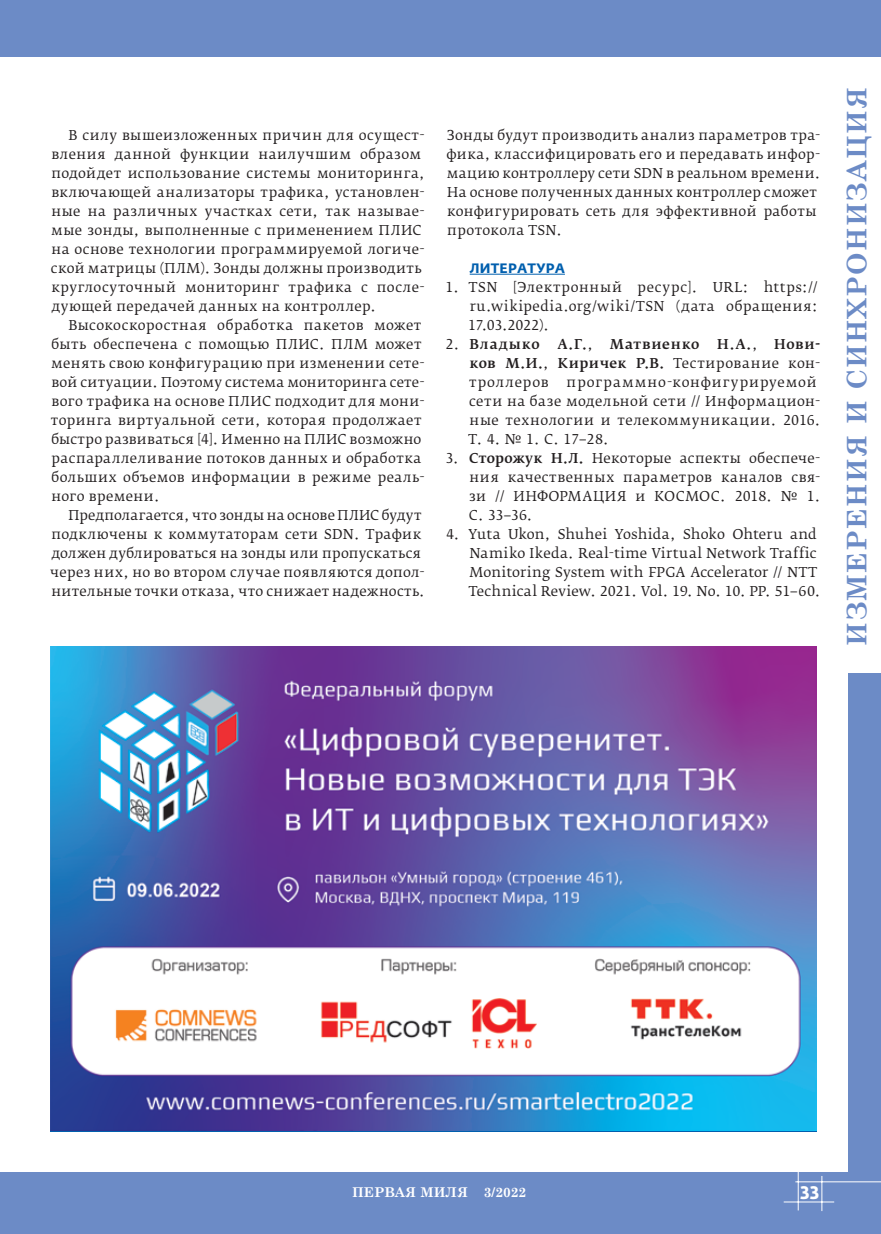
<style>
.page{position:relative;width:881px;height:1234px;background:#fff}
.page>*{position:absolute;margin:0;border:0;box-sizing:border-box;transform-origin:0 0}
.t1{font:700 27px "Century Schoolbook";letter-spacing:.05em;color:#6c8bc6}
.t2{font:700 18px "Fedra Sans Pro";color:#fff}
.t3{font:13.5px/19px "Fedra Serif B Pro";letter-spacing:.03em;color:#231f20}
.t4{font:13.5px/19px "Fedra Serif B Pro";letter-spacing:.01em;color:#231f20}
.t5{font:500 13.5px/19px "Fedra Serif B Pro";letter-spacing:.045em;color:#231f20;text-align:justify}
.t6{font:700 13.5px "Century Schoolbook";color:#fff}
.t7{font:700 13.5px "Fedra Sans Pro";letter-spacing:.02em;color:#015fae}
.s1{font-weight:400}
.s2{font-weight:500}
</style>
<div class="page">
<div style="left:0;top:0;width:880px;height:57px;background:#6c8bc6"></div>
<div style="left:0;top:1172px;width:880px;height:61px;background:#6c8bc6"></div>
<div style="left:847px;top:0;width:33px;height:1233px;background:#6c8bc6"></div>
<hr style="left:783px;top:1201px;width:50px;height:1px;background:#fff">
<hr style="left:797px;top:1171px;width:1px;height:39px;background:#fff">
<hr style="left:821px;top:1175px;width:1px;height:35px;background:#fff">
<hr style="left:795px;top:1181px;width:85px;height:1px;background:#fff">
<div style="left:846px;top:57px;width:34px;height:615px;background:#fff"></div>
<hr style="left:469px;top:274px;width:95px;height:1px;background:#015fae">
<img style="left:51px;top:646px;width:765px;height:484px">
<p class="t3" style="left:51px;top:125px;width:375px;text-indent:17px">В силу вышеизложенных причин для осущест&shy;вления данной функции наилучшим образом подойдет использование системы мониторинга, включающей анализаторы трафика, установлен&shy;ные на различных участках сети, так называе&shy;мые зонды, выполненные с применением ПЛИС на основе технологии программируемой логиче&shy;ской матрицы (ПЛМ). Зонды должны производить круглосуточный мониторинг трафика с после&shy;дующей передачей данных на контроллер.</p>
<p class="t3" style="left:51px;top:315px;width:375px;text-indent:17px">Высокоскоростная обработка пакетов может быть обеспечена с помощью ПЛИС. ПЛМ может менять свою конфигурацию при изменении сете&shy;вой ситуации. Поэтому система мониторинга сете&shy;вого трафика на основе ПЛИС подходит для мони&shy;торинга виртуальной сети, которая продолжает быстро развиваться [4]. Именно на ПЛИС возможно распараллеливание потоков данных и обработка больших объемов информации в режиме реаль&shy;ного времени.</p>
<p class="t3" style="left:50px;top:506px;width:376px;text-indent:18px">Предполагается, что зонды на основе ПЛИС будут подключены к коммутаторам сети SDN. Трафик должен дублироваться на зонды или пропускаться через них, но во втором случае появляются допол&shy;нительные точки отказа, что снижает надежность.</p>
<p class="t3" style="left:446px;top:125px;width:375px">Зонды будут производить анализ параметров тра&shy;фика, классифицировать его и передавать инфор&shy;мацию контроллеру сети SDN в реальном времени.<br>На основе полученных данных контроллер сможет конфигурировать сеть для эффективной работы протокола TSN.</p>
<p class="t7" style="left:469px;top:259px;width:97px">ЛИТЕРАТУРА</p>
<p class="t3" style="left:468px;top:277px;width:351px;text-align:justify;text-indent:-22px">1. TSN [Электронный ресурс]. URL: https:// ru.wikipedia.org/wiki/TSN (дата обращения:<br>17.03.2022).</p>
<p class="t5" style="left:445px;top:334px;width:96px"><span class="s1">2.</span> Владыко</p>
<p class="t5" style="left:557px;top:334px;width:143px">А.Г.<span class="s1">,</span> Матвиенко</p>
<p class="t5" style="left:469px;top:334px;width:352px;text-indent:248px">Н.А.<span class="s1">,</span> Нови&shy;ков М.И.<span class="s1">,</span> Киричек Р.В. <span class="s1">Тестирование кон&shy;троллеров</span></p>
<p class="t3" style="left:468px;top:373px;width:353px;text-indent:98px">программно-конфигурируемой сети на базе модельной сети // Информацион&shy;ные технологии и телекоммуникации. 2016.<br>Т. 4. № 1. С. 17−28.</p>
<p class="t3" style="left:468px;top:449px;width:353px;text-align:justify;text-indent:-23px">3. <span class="s2">Сторожук Н.Л.</span> Некоторые аспекты обеспече&shy;ния качественных параметров каналов свя&shy;зи // ИНФОРМАЦИЯ и КОСМОС. 2018. № 1.<br>С. 33−36.</p>
<p class="t4" style="left:468px;top:525px;width:353px;text-indent:-23px">4. Yuta Ukon, Shuhei Yoshida, Shoko Ohteru and Namiko Ikeda. Real-time Virtual Network Traffic Monitoring System with FPGA Accelerator // NTT Technical Review. 2021. Vol. 19. No. 10. PP. 51−60.</p>
<h1 class="t1" style="left:835px;top:645px;width:557px;rotate:-90deg">Измерения И СИНХРОНИЗАЦИЯ</h1>
<p class="t6" style="left:352px;top:1181px;width:176px">ПЕРВАЯ МИЛЯ 3/2022</p>
<h2 class="t2" style="left:799px;top:1180px;width:21px">33</h2>
</div>
